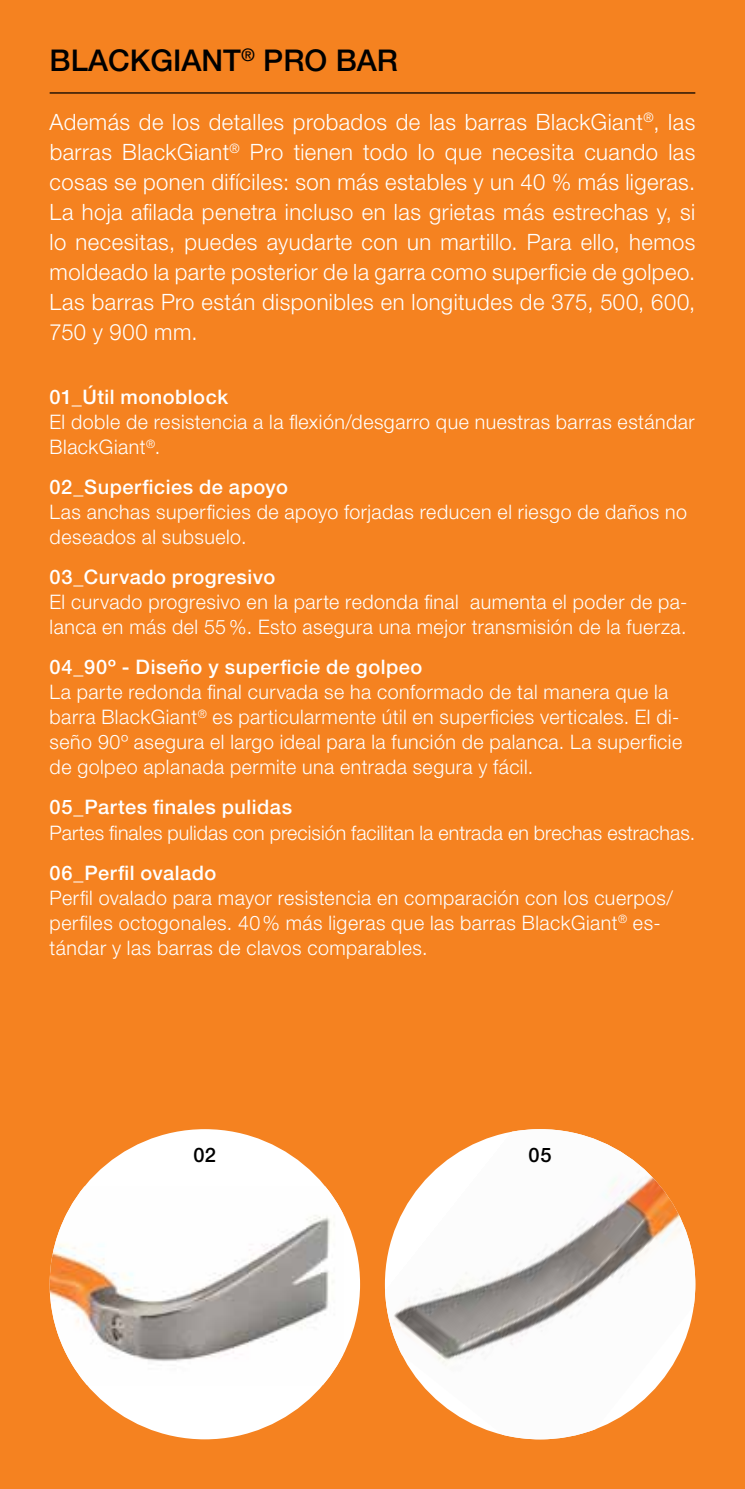
<style>
.page{position:relative;width:745px;height:1489px;background:#fff}
.page>*{position:absolute;margin:0;border:0;box-sizing:border-box;transform-origin:0 0}
.t1{font:500 30px "Helvetica Neue LT Pro";color:#000}
.t2{font:300 22.5px/30px "Helvetica Neue LT Pro";letter-spacing:.02em;color:#fff;text-align:justify}
.t3{font:300 20px/25px "Helvetica Neue LT Pro";letter-spacing:.025em;color:#fff}
.t4{font:500 20px "Helvetica Neue LT Pro";letter-spacing:.025em;color:#fff}
.t5{font:300 20px "Helvetica Neue LT Pro";letter-spacing:.005em;color:#fff}
.t6{font:500 20px "Helvetica Neue LT Pro";color:#000}
</style>
<div class="page">
<div style="left:0;top:0;width:744px;height:1488px;background:#f58220"></div>
<div style="left:50px;top:1129px;width:310px;height:310px;background:#fff;border-radius:50%"></div>
<img style="left:50px;top:1186px;width:293px;height:198px">
<img style="left:385px;top:1129px;width:309px;height:310px">
<hr style="left:50px;top:92px;width:644px;height:2px;background:#000">
<h1 class="t1" style="left:50px;top:42px;width:349px">BLACKGIANT<sup>®</sup> PRO BAR</h1>
<p class="t2" style="left:50px;top:106px;width:646px">Además de los detalles probados de las barras BlackGiant<sup>®</sup>, las barras BlackGiant<sup>®</sup> Pro tienen todo lo que necesita cuando las cosas se ponen difíciles: son más estables y un 40 % más ligeras.<br>La hoja afilada penetra incluso en las grietas más estrechas y, si lo necesitas, puedes ayudarte con un martillo. Para ello, hemos moldeado la parte posterior de la garra como superficie de golpeo.<br>Las barras Pro están disponibles en longitudes de 375, 500, 600, 750 y 900 mm.</p>
<p class="t4" style="left:50px;top:385px;width:180px">01_Útil monoblock</p>
<p class="t3" style="left:50px;top:409px;width:646px">El doble de resistencia a la flexión/desgarro que nuestras barras estándar<br>BlackGiant<sup>®</sup>.</p>
<p class="t4" style="left:50px;top:475px;width:240px">02_Superficies de apoyo</p>
<p class="t3" style="left:50px;top:499px;width:638px">Las anchas superficies de apoyo forjadas reducen el riesgo de daños no deseados al subsuelo.</p>
<p class="t4" style="left:50px;top:565px;width:227px">03_Curvado progresivo</p>
<p class="t3" style="left:50px;top:589px;width:639px">El curvado progresivo en la parte redonda final aumenta el poder de pa&shy;lanca en más del 55 %. Esto asegura una mejor transmisión de la fuerza.</p>
<p class="t4" style="left:50px;top:655px;width:374px">04_90º - Diseño y superficie de golpeo</p>
<p class="t3" style="left:50px;top:679px;width:633px">La parte redonda final curvada se ha conformado de tal manera que la barra BlackGiant<sup>®</sup> es particularmente útil en superficies verticales. El di&shy;seño 90º asegura el largo ideal para la función de palanca. La superficie de golpeo aplanada permite una entrada segura y fácil.</p>
<p class="t4" style="left:50px;top:795px;width:244px">05_Partes finales pulidas</p>
<p class="t5" style="left:50px;top:820px;width:646px">Partes finales pulidas con precisión facilitan la entrada en brechas estrachas.</p>
<p class="t4" style="left:50px;top:860px;width:168px">06_Perfil ovalado</p>
<p class="t3" style="left:50px;top:884px;width:624px">Perfil ovalado para mayor resistencia en comparación con los cuerpos/ perfiles octogonales. 40% más ligeras que las barras BlackGiant<sup>®</sup> es&shy;tándar y las barras de clavos comparables.</p>
<p class="t6" style="left:193px;top:1142px;width:24px">02</p>
<p class="t6" style="left:528px;top:1142px;width:24px">05</p>
</div>
